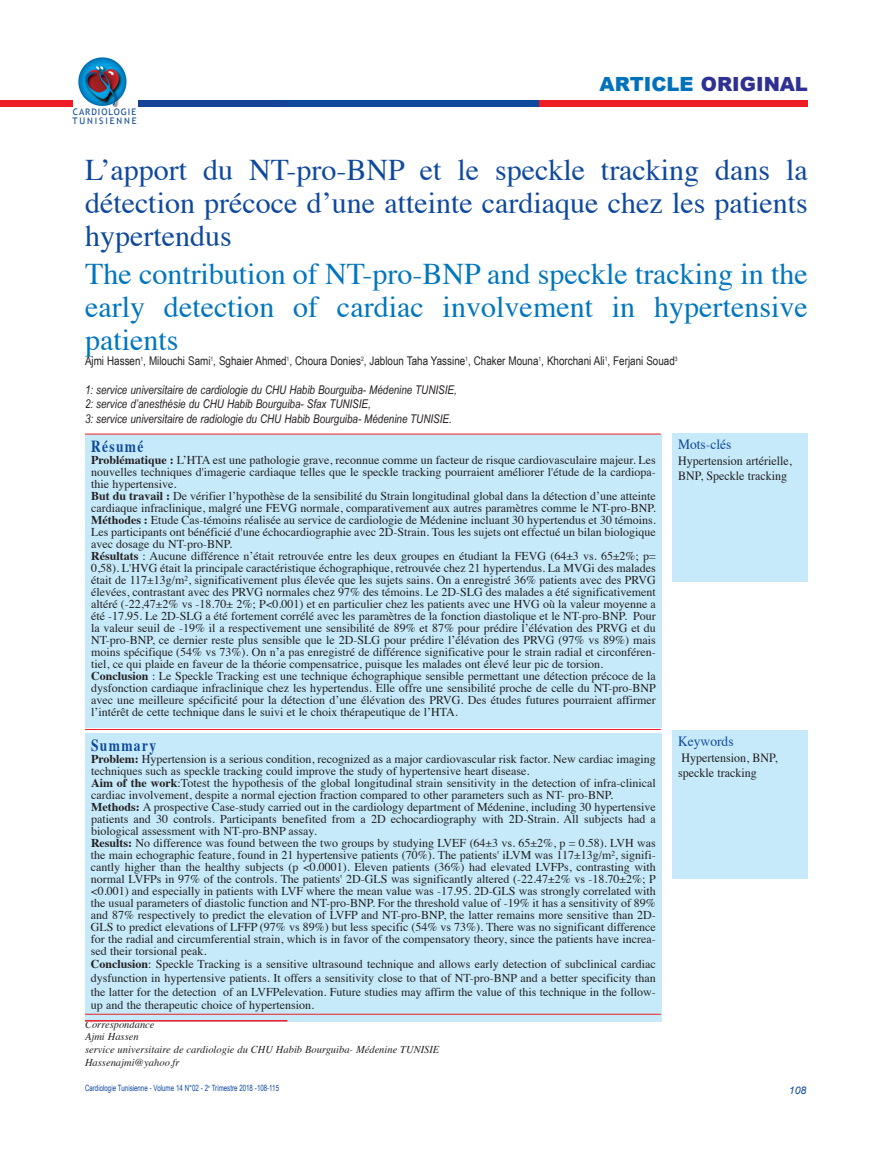
<style>
.page{position:relative;width:893px;height:1149px;background:#fff}
.page>*{position:absolute;margin:0;border:0;box-sizing:border-box;transform-origin:0 0}
.t1{font:30px/33px "Times";color:#0f499d;text-align:justify}
.t2{font:30px/33px "Times";color:#0076be;text-align:justify}
.t3{font:900 19.5px "Arial";color:#2e3092}
.t4{font:700 16.8px "Times";letter-spacing:.1em;color:#0f499d;scale:.8 1}
.t5{font:14.1px "Times";color:#0f499d;scale:.95 1}
.t6{font:12.6px/15px "Times";color:#231f20;scale:.95 1}
.t7{font:12px/12px "Times";color:#231f20}
.t8{font:italic 12px/14.4px "Arial Narrow";color:#231f20}
.t9{font:12px "Arial Narrow";color:#231f20}
.t10{font:italic 10.5px/12.6px "Times";color:#231f20}
.t11{font:italic 10.5px "Arial";color:#0f499d}
.t12{font:9px/9px "Trebuchet MS";letter-spacing:.105em;color:#0f499d}
.t13{font:8.7px "Arial Narrow";color:#0f499d;scale:.87 1}
.s1{color:#0072bc}
.s2{font-weight:700}
</style>
<div class="page">
<div style="left:85px;top:434px;width:577px;height:293px;background:#c6eafa"></div>
<div style="left:85px;top:733px;width:577px;height:287px;background:#c6eafa"></div>
<hr style="left:85px;top:1019px;width:202px;height:2px;background:#ee1d23">
<div style="left:672px;top:433px;width:136px;height:149px;background:#c6eafa"></div>
<div style="left:672px;top:730px;width:136px;height:149px;background:#c6eafa"></div>
<hr style="left:85px;top:433px;width:576px;height:1px;background:#ee1d23">
<hr style="left:85px;top:728px;width:576px;height:1px;background:#ee1d23">
<hr style="left:85px;top:1013px;width:576px;height:1px;background:#ee1d23">
<div style="left:0;top:100px;width:73px;height:6px;background:#ee1d23"></div>
<div style="left:138px;top:100px;width:149px;height:6px;background:#154398"></div>
<div style="left:287px;top:100px;width:253px;height:6px;background:#0f499d"></div>
<div style="left:539px;top:100px;width:269px;height:6px;background:#ee1d23"></div>
<img style="left:78px;top:57px;width:49px;height:49px">
<p class="t12" style="left:72px;top:107px;width:66px">CARDIOLOGIE<br>TUNISIENNE</p>
<h2 class="t3" style="left:600px;top:69px;width:210px"><span class="s1">ARTICLE</span> ORIGINAL</h2>
<h1 class="t1" style="left:85px;top:156px;width:724px">L’apport du NT-pro-BNP et le speckle tracking dans la détection précoce d’une atteinte cardiaque chez les patients hypertendus</h1>
<h1 class="t2" style="left:85px;top:260px;width:724px">The contribution of NT-pro-BNP and speckle tracking in the early detection of cardiac involvement in hypertensive patients</h1>
<p class="t9" style="left:85px;top:354px;width:594px">Ajmi Hassen<sup>1</sup>, Milouchi Sami<sup>1</sup>, Sghaier Ahmed<sup>1</sup>, Choura Donies<sup>2</sup>, Jabloun Taha Yassine<sup>1</sup>, Chaker Mouna<sup>1</sup>, Khorchani Ali<sup>1</sup>, Ferjani Souad<sup>3</sup></p>
<p class="t8" style="left:85px;top:382px;width:373px">1: service universitaire de cardiologie du CHU Habib Bourguiba- Médenine TUNISIE,<br>2: service d’anesthésie du CHU Habib Bourguiba- Sfax TUNISIE,<br>3: service universitaire de radiologie du CHU Habib Bourguiba- Médenine TUNISIE.</p>
<h3 class="t4" style="left:91px;top:439px;width:67px">Résumé</h3>
<p class="t7" style="left:91px;top:454px;width:566px"><span class="s2">Problématique :</span> L’HTA est une pathologie grave, reconnue comme un facteur de risque cardiovasculaire majeur. Les nouvelles techniques d'imagerie cardiaque telles que le speckle tracking pourraient améliorer l'étude de la cardiopa&shy;thie hypertensive.<br><span class="s2">But du travail :</span> De vérifier l’hypothèse de la sensibilité du Strain longitudinal global dans la détection d’une atteinte cardiaque infraclinique, malgré une FEVG normale, comparativement aux autres paramètres comme le NT-pro-BNP.<br><span class="s2">Méthodes :</span> Etude Cas-témoins réalisée au service de cardiologie de Médenine incluant 30 hypertendus et 30 témoins.<br>Les participants ont bénéficié d'une échocardiographie avec 2D-Strain. Tous les sujets ont effectué un bilan biologique avec dosage du NT-pro-BNP.<br><span class="s2">Résultats</span> : Aucune différence n’était retrouvée entre les deux groupes en étudiant la FEVG (64±3 vs. 65±2%; p= 0,58). L'HVG était la principale caractéristique échographique, retrouvée chez 21 hypertendus. La MVGi des malades était de 117±13g/m², significativement plus élevée que les sujets sains. On a enregistré 36% patients avec des PRVG élevées, contrastant avec des PRVG normales chez 97% des témoins. Le 2D-SLG des malades a été significativement altéré (-22,47±2% vs -18.70± 2%; P&lt;0.001) et en particulier chez les patients avec une HVG où la valeur moyenne a été -17.95. Le 2D-SLG a été fortement corrélé avec les paramètres de la fonction diastolique et le NT-pro-BNP. Pour la valeur seuil de -19% il a respectivement une sensibilité de 89% et 87% pour prédire l’élévation des PRVG et du NT-pro-BNP, ce dernier reste plus sensible que le 2D-SLG pour prédire l’élévation des PRVG (97% vs 89%) mais moins spécifique (54% vs 73%). On n’a pas enregistré de différence significative pour le strain radial et circonféren&shy;tiel, ce qui plaide en faveur de la théorie compensatrice, puisque les malades ont élevé leur pic de torsion.<br><span class="s2">Conclusion</span> : Le Speckle Tracking est une technique échographique sensible permettant une détection précoce de la dysfonction cardiaque infraclinique chez les hypertendus. Elle offre une sensibilité proche de celle du NT-pro-BNP avec une meilleure spécificité pour la détection d’une élévation des PRVG. Des études futures pourraient affirmer l’intérêt de cette technique dans le suivi et le choix thérapeutique de l’HTA.</p>
<h3 class="t4" style="left:91px;top:738px;width:83px">Summary</h3>
<p class="t7" style="left:91px;top:753px;width:566px"><span class="s2">Problem:</span> Hypertension is a serious condition, recognized as a major cardiovascular risk factor. New cardiac imaging techniques such as speckle tracking could improve the study of hypertensive heart disease.<br><span class="s2">Aim of the work</span>:Totest the hypothesis of the global longitudinal strain sensitivity in the detection of infra-clinical cardiac involvement, despite a normal ejection fraction compared to other parameters such as NT- pro-BNP.<br><span class="s2">Methods:</span> A prospective Case-study carried out in the cardiology department of Médenine, including 30 hypertensive patients and 30 controls. Participants benefited from a 2D echocardiography with 2D-Strain. All subjects had a biological assessment with NT-pro-BNP assay.<br><span class="s2">Results:</span> No difference was found between the two groups by studying LVEF (64±3 vs. 65±2%, p = 0.58). LVH was the main echographic feature, found in 21 hypertensive patients (70%). The patients' iLVM was 117±13g/m², signifi&shy;cantly higher than the healthy subjects (p &lt;0.0001). Eleven patients (36%) had elevated LVFPs, contrasting with normal LVFPs in 97% of the controls. The patients' 2D-GLS was significantly altered (-22.47±2% vs -18.70±2%; P &lt;0.001) and especially in patients with LVF where the mean value was -17.95. 2D-GLS was strongly correlated with the usual parameters of diastolic function and NT-pro-BNP. For the threshold value of -19% it has a sensitivity of 89% and 87% respectively to predict the elevation of LVFP and NT-pro-BNP, the latter remains more sensitive than 2D-GLS to predict elevations of LFFP (97% vs 89%) but less specific (54% vs 73%). There was no significant difference for the radial and circumferential strain, which is in favor of the compensatory theory, since the patients have increa&shy;sed their torsional peak.</p>
<p class="t7" style="left:91px;top:958px;width:566px;line-height:13.5px;text-align:justify"><span class="s2">Conclusion</span>: Speckle Tracking is a sensitive ultrasound technique and allows early detection of subclinical cardiac dysfunction in hypertensive patients. It offers a sensitivity close to that of NT-pro-BNP and a better specificity than the latter for the detection of an LVFPelevation. Future studies may affirm the value of this technique in the follow&shy;up and the therapeutic choice of hypertension.</p>
<p class="t10" style="left:85px;top:1018px;width:356px">Correspondance<br>Ajmi Hassen<br>service universitaire de cardiologie du CHU Habib Bourguiba- Médenine TUNISIE<br>Hassenajmi@yahoo.fr</p>
<p class="t5" style="left:678px;top:438px;width:58px">Mots-clés</p>
<p class="t6" style="left:678px;top:454px;width:121px">Hypertension artérielle,<br>BNP, Speckle tracking</p>
<p class="t5" style="left:678px;top:735px;width:60px">Keywords</p>
<p class="t6" style="left:678px;top:751px;width:106px">Hypertension, BNP, speckle tracking</p>
<p class="t13" style="left:85px;top:1082px;width:225px">Cardiologie Tunisienne - Volume 14 N°02 - 2<sup>e</sup> Trimestre 2018 -108-115</p>
<p class="t11" style="left:789px;top:1084px;width:19px">108</p>
</div>
